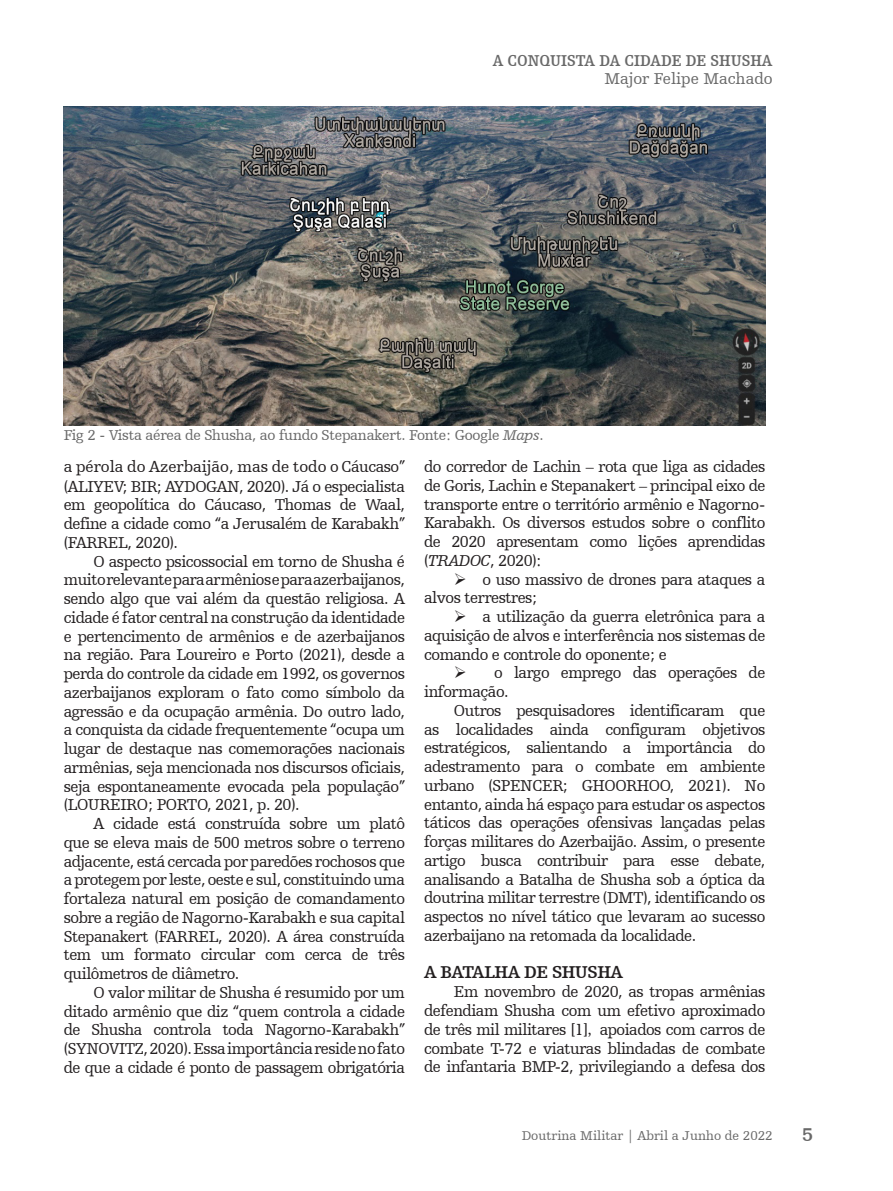
<style>
.page{position:relative;width:893px;height:1191px;background:#fff}
.page>*{position:absolute;margin:0;border:0;box-sizing:border-box;transform-origin:0 0}
.t1{font:700 19.5px "Humanist Slabserif 712 BT";color:#696969}
.t2{font:700 18px "Humanist Slabserif 712 BT";letter-spacing:-.03em;color:#231f20}
.List_Paragraph{font:16.5px/18.8px "Humanist Slabserif 712 BT";letter-spacing:-.03em;color:#231f20;text-align:justify}
.editorial{font:700 16.5px "Humanist Slabserif 712 BT";color:#696969;scale:.9 1}
.editorial-2{font:16.5px "Humanist Slabserif 712 BT";color:#696969}
.Body_Text{font:15px "Humanist Slabserif 712 BT";letter-spacing:-.02em;color:#696969}
.t3{font:13.35px "Humanist Slabserif 712 BT";color:#696969}
.s1{font-style:italic}
.s2{font-family:"Sim Sun"}
</style>
<div class="page">
<img style="left:64px;top:106px;width:701px;height:319px">
<p class="editorial" style="left:493px;top:50px;width:312px">A CONQUISTA DA CIDADE DE SHUSHA</p>
<p class="editorial-2" style="left:604px;top:68px;width:170px">Major Felipe Machado</p>
<p class="Body_Text" style="left:64px;top:425px;width:481px">Fig 2 - Vista aérea de Shusha, ao fundo Stepanakert. Fonte: Google <span class="s1">Maps</span>.</p>
<p class="List_Paragraph" style="left:64px;top:457px;width:343px">a pérola do Azerbaijão, mas de todo o Cáucaso” (ALIYEV; BIR; AYDOGAN, 2020). Já o especialista em geopolítica do Cáucaso, Thomas de Waal, define a cidade como “a Jerusalém de Karabakh” (FARREL, 2020).</p>
<p class="List_Paragraph" style="left:64px;top:551px;width:343px;text-indent:30px">O aspecto psicossocial em torno de Shusha é muito relevante para armênios e para azerbaijanos, sendo algo que vai além da questão religiosa. A cidade é fator central na construção da identidade e pertencimento de armênios e de azerbaijanos na região. Para Loureiro e Porto (2021), desde a perda do controle da cidade em 1992, os governos azerbaijanos exploram o fato como símbolo da agressão e da ocupação armênia. Do outro lado, a conquista da cidade frequentemente “ocupa um lugar de destaque nas comemorações nacionais armênias, seja mencionada nos discursos oficiais, seja espontaneamente evocada pela população” (LOUREIRO; PORTO, 2021, p. 20).</p>
<p class="List_Paragraph" style="left:64px;top:814px;width:343px;text-indent:30px">A cidade está construída sobre um platô que se eleva mais de 500 metros sobre o terreno adjacente, está cercada por paredões rochosos que a protegem por leste, oeste e sul, constituindo uma fortaleza natural em posição de comandamento sobre a região de Nagorno-Karabakh e sua capital Stepanakert (FARREL, 2020). A área construída tem um formato circular com cerca de três quilômetros de diâmetro.</p>
<p class="List_Paragraph" style="left:64px;top:982px;width:343px;text-indent:30px">O valor militar de Shusha é resumido por um ditado armênio que diz “quem controla a cidade de Shusha controla toda Nagorno-Karabakh” (SYNOVITZ, 2020). Essa importância reside no fato de que a cidade é ponto de passagem obrigatória</p>
<p class="List_Paragraph" style="left:424px;top:457px;width:343px">do corredor de Lachin – rota que liga as cidades de Goris, Lachin e Stepanakert – principal eixo de transporte entre o território armênio e Nagorno-Karabakh. Os diversos estudos sobre o conflito de 2020 apresentam como lições aprendidas (<span class="s1">TRADOC</span>, 2020):</p>
<p class="List_Paragraph" style="left:424px;top:569px;width:343px;text-indent:30px">➢ o uso massivo de drones para ataques a alvos terrestres;</p>
<p class="List_Paragraph" style="left:424px;top:607px;width:343px;text-indent:30px">➢ a utilização da guerra eletrônica para a aquisição de alvos e interferência nos sistemas de comando e controle do oponente; e</p>
<p class="List_Paragraph" style="left:424px;top:663px;width:343px;text-indent:30px">➢ o largo emprego das operações de informação.</p>
<p class="List_Paragraph" style="left:424px;top:700px;width:343px;text-indent:30px">Outros pesquisadores identificaram que as localidades ainda configuram objetivos estratégicos, salientando a importância do adestramento para o combate em ambiente urbano (SPENCER; GHOORHOO, 2021). No entanto, ainda há espaço para estudar os aspectos táticos das operações ofensivas lançadas pelas forças militares do Azerbaijão. Assim, o presente artigo busca contribuir para esse debate, analisando a Batalha de Shusha sob a óptica da doutrina militar terrestre (DMT), identificando os aspectos no nível tático que levaram ao sucesso azerbaijano na retomada da localidade.</p>
<p class="t2" style="left:424px;top:961px;width:200px">A BATALHA DE SHUSHA</p>
<p class="List_Paragraph" style="left:424px;top:982px;width:343px;text-indent:30px">Em novembro de 2020, as tropas armênias defendiam Shusha com um efetivo aproximado de três mil militares [1]<span class="s2">,</span> apoiados com carros de combate T-72 e viaturas blindadas de combate de infantaria BMP-2, privilegiando a defesa dos</p>
<p class="t3" style="left:522px;top:1127px;width:252px">Doutrina Militar | Abril a Junho de 2022</p>
<p class="t1" style="left:802px;top:1123px;width:12px">5</p>
</div>
